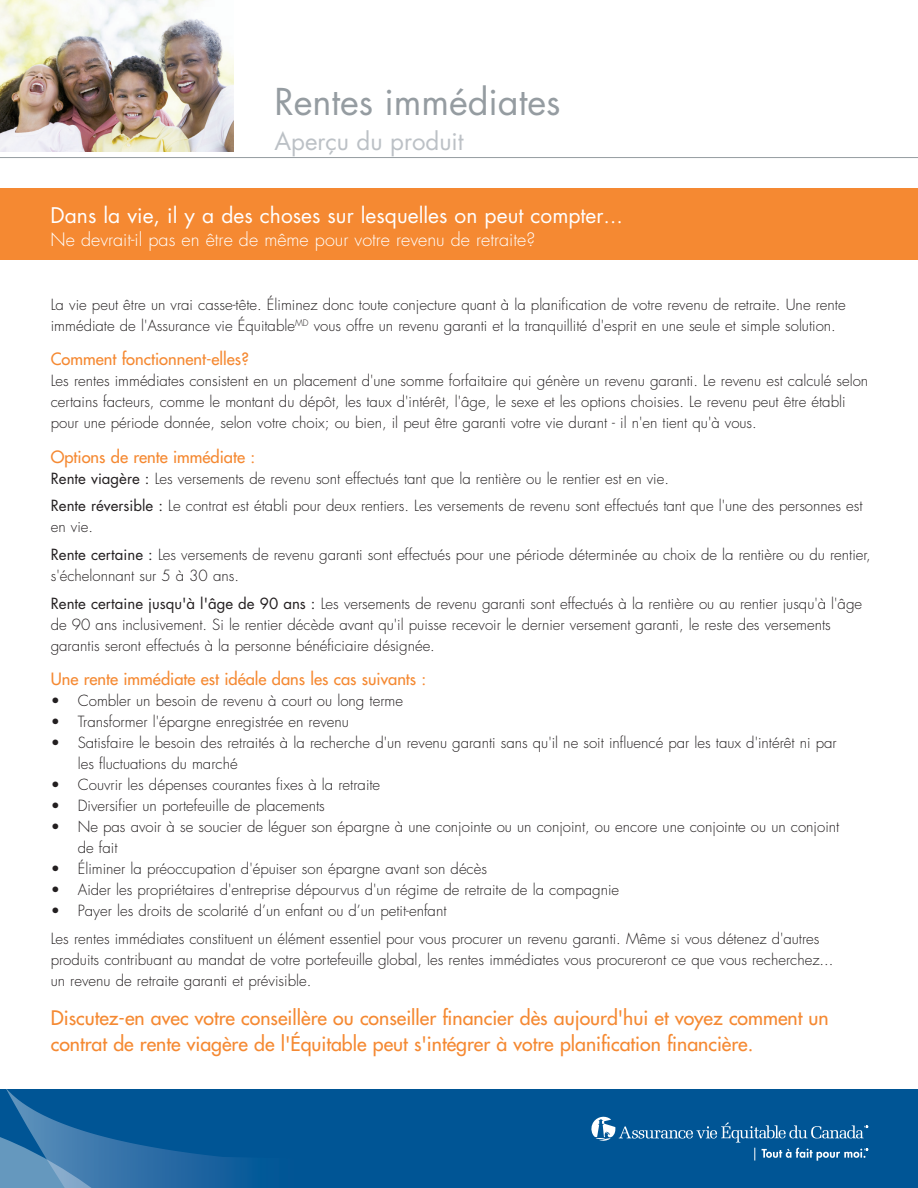
<style>
.page{position:relative;width:918px;height:1188px;background:#fff}
.page>*{position:absolute;margin:0;border:0;box-sizing:border-box;transform-origin:0 0}
.Equitable{font:36px "Futura Std";color:#959ca1}
.Equitable-2{font:24px "Futura Std";color:#bcc1c6}
.t1{font:21px "Futura Std";color:#fff}
.t2{font:500 19.5px/25.5px "Futura Std";color:#f58932}
.t3{font:300 18px "Futura Std";color:#fff}
.t4{font:500 16.5px "Futura Std";color:#f58932}
.t5{font:300 15px/21px "Futura Std";color:#231f20}
.s1{font-size:19.5px}
.s2{font-weight:400}
</style>
<div class="page">
<div style="left:0;top:189px;width:918px;height:71px;background:#f58932"></div>
<hr style="left:0;top:157px;width:918px;height:1px;background:#959ca1">
<img style="left:0;top:0;width:234px;height:152px">
<div style="left:0;top:1090px;width:911px;height:98px;background:#005595"></div>
<svg style="left:0;top:1090px;width:245px;height:98px"></svg>
<svg style="left:591px;top:1116px;width:277px;height:45px"></svg>
<p class="Equitable" style="left:274px;top:79px;width:288px">Rentes immédiates</p>
<p class="Equitable-2" style="left:274px;top:126px;width:191px">Aperçu du produit</p>
<p class="t1" style="left:51px;top:202px;width:574px">Dans la vie, il y a des choses sur lesquelles on peut compter<span class="s1">…</span></p>
<p class="t3" style="left:51px;top:228px;width:486px">Ne devrait-il pas en être de même pour votre revenu de retraite?</p>
<p class="t5" style="left:51px;top:294px;width:796px">La vie peut être un vrai casse-tête. Éliminez donc toute conjecture quant à la planification de votre revenu de retraite. Une rente immédiate de l'Assurance vie Équitable<sup>MD</sup> vous offre un revenu garanti et la tranquillité d'esprit en une seule et simple solution.</p>
<p class="t4" style="left:51px;top:349px;width:200px">Comment fonctionnent-elles?</p>
<p class="t5" style="left:51px;top:371px;width:819px">Les rentes immédiates consistent en un placement d'une somme forfaitaire qui génère un revenu garanti. Le revenu est calculé selon certains facteurs, comme le montant du dépôt, les taux d'intérêt, l'âge, le sexe et les options choisies. Le revenu peut être établi pour une période donnée, selon votre choix; ou bien, il peut être garanti votre vie durant - il n'en tient qu'à vous.</p>
<p class="t4" style="left:51px;top:446px;width:206px">Options de rente immédiate :</p>
<p class="t5" style="left:51px;top:468px;width:620px"><span class="s2">Rente viagère :</span> Les versements de revenu sont effectués tant que la rentière ou le rentier est en vie.</p>
<p class="t5" style="left:51px;top:496px;width:813px"><span class="s2">Rente réversible :</span> Le contrat est établi pour deux rentiers. Les versements de revenu sont effectués tant que l'une des personnes est en vie.</p>
<p class="t5" style="left:51px;top:545px;width:822px"><span class="s2">Rente certaine :</span> Les versements de revenu garanti sont effectués pour une période déterminée au choix de la rentière ou du rentier, s'échelonnant sur 5 à 30 ans.</p>
<p class="t5" style="left:51px;top:593px;width:813px"><span class="s2">Rente certaine jusqu'à l'âge de 90 ans :</span> Les versements de revenu garanti sont effectués à la rentière ou au rentier jusqu'à l'âge de 90 ans inclusivement. Si le rentier décède avant qu'il puisse recevoir le dernier versement garanti, le reste des versements garantis seront effectués à la personne bénéficiaire désignée.</p>
<p class="t4" style="left:51px;top:669px;width:377px">Une rente immédiate est idéale dans les cas suivants :</p>
<p class="t5" style="left:51px;top:691px;width:354px">• Combler un besoin de revenu à court ou long terme</p>
<p class="t5" style="left:51px;top:712px;width:300px">• Transformer l'épargne enregistrée en revenu</p>
<p class="t5" style="left:78px;top:733px;width:760px;text-indent:-27px">• Satisfaire le besoin des retraités à la recherche d'un revenu garanti sans qu'il ne soit influencé par les taux d'intérêt ni par les fluctuations du marché</p>
<p class="t5" style="left:51px;top:775px;width:331px">• Couvrir les dépenses courantes fixes à la retraite</p>
<p class="t5" style="left:51px;top:796px;width:276px">• Diversifier un portefeuille de placements</p>
<p class="t5" style="left:78px;top:817px;width:763px;text-indent:-27px">• Ne pas avoir à se soucier de léguer son épargne à une conjointe ou un conjoint, ou encore une conjointe ou un conjoint de fait</p>
<p class="t5" style="left:51px;top:859px;width:438px">• Éliminer la préoccupation d'épuiser son épargne avant son décès</p>
<p class="t5" style="left:51px;top:880px;width:570px">• Aider les propriétaires d'entreprise dépourvus d'un régime de retraite de la compagnie</p>
<p class="t5" style="left:51px;top:901px;width:397px">• Payer les droits de scolarité d’un enfant ou d’un petit-enfant</p>
<p class="t5" style="left:51px;top:929px;width:784px">Les rentes immédiates constituent un élément essentiel pour vous procurer un revenu garanti. Même si vous détenez d'autres produits contribuant au mandat de votre portefeuille global, les rentes immédiates vous procureront ce que vous recherchez... un revenu de retraite garanti et prévisible.</p>
<p class="t2" style="left:51px;top:1005px;width:780px">Discutez-en avec votre conseillère ou conseiller financier dès aujourd'hui et voyez comment un contrat de rente viagère de l'Équitable peut s'intégrer à votre planification financière.</p>
</div>
